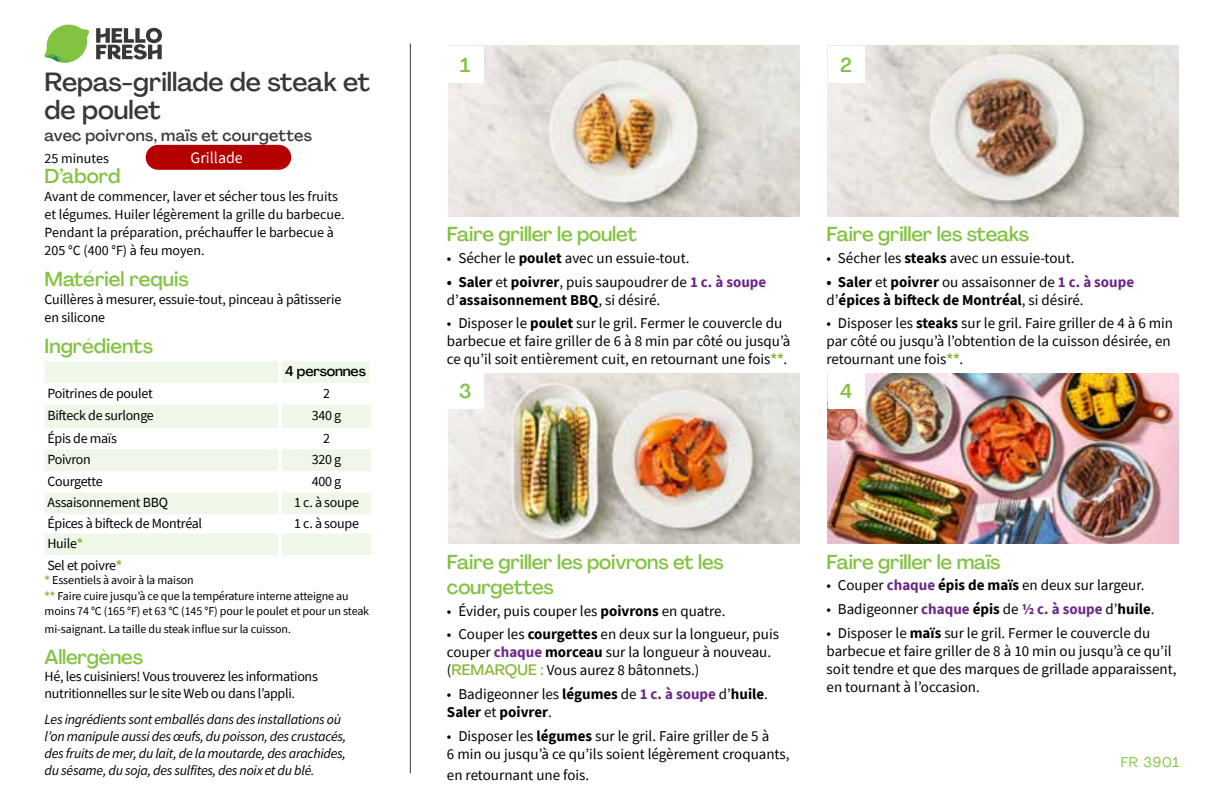
<style>
.page{position:relative;width:1224px;height:792px;background:#fff}
.page>*{position:absolute;margin:0;border:0;box-sizing:border-box;transform-origin:0 0}
.t1{font:500 26px/28px "Agrandir";color:#383839}
.t2{font:500 20px/25.6px "Agrandir";letter-spacing:-.01em;color:#82c341}
.t3{font:500 16px "Agrandir";letter-spacing:.015em;color:#383839}
.t4{font:16px "Source Sans Pro";color:#fff}
.t5{font:15px/18px "Source Sans Pro";color:#000}
.t6{font:700 15px/18px "Source Sans Pro";color:#000}
.t7{font:14px/18px "Source Sans Pro";letter-spacing:-.02em;color:#000}
.t8{font:italic 14px/17px "Source Sans Pro";letter-spacing:-.02em;color:#000}
.t9{font:14px/18px "Source Sans Pro";color:#000}
.t10{font:500 14px "Agrandir";letter-spacing:-.01em;color:#000}
.t11{font:14px "Agrandir";letter-spacing:.05em;color:#82c341}
.t12{font:12px/15.4px "Source Sans Pro";letter-spacing:-.01em;color:#000}
.s1{font-weight:700;color:#8cba42}
.s2{font-weight:700}
.s3{font-weight:700;color:#6c2888}
.s4{font-weight:400}
.s5{color:#6c2888}
.s6{font-family:"Agrandir";font-weight:500;color:#8cba42}
</style>
<div class="page">
<svg style="left:96px;top:27px;width:66px;height:33px"></svg>
<svg style="left:48px;top:25px;width:39px;height:25px"></svg>
<img style="left:69px;top:25px;width:20px;height:17px">
<img style="left:47px;top:39px;width:38px;height:7px">
<img style="left:44px;top:42px;width:40px;height:21px">
<img style="left:68px;top:46px;width:17px;height:17px">
<hr style="left:410px;top:44px;width:1px;height:729px;background:#383839">
<svg style="left:45px;top:361px;width:326px;height:194px;fill:#eff7e8"></svg>
<hr style="left:278px;top:361px;width:4px;height:22px;background:#fff">
<hr style="left:369px;top:361px;width:4px;height:22px;background:#fff">
<hr style="left:278px;top:383px;width:4px;height:21px;background:#fff">
<hr style="left:278px;top:404px;width:4px;height:24px;background:#fff">
<hr style="left:278px;top:428px;width:4px;height:21px;background:#fff">
<hr style="left:278px;top:449px;width:4px;height:22px;background:#fff">
<hr style="left:278px;top:471px;width:4px;height:22px;background:#fff">
<hr style="left:278px;top:493px;width:4px;height:21px;background:#fff">
<hr style="left:278px;top:514px;width:4px;height:20px;background:#fff">
<hr style="left:278px;top:534px;width:4px;height:21px;background:#fff">
<img style="left:448px;top:46px;width:351px;height:170px">
<img style="left:448px;top:373px;width:351px;height:171px">
<img style="left:828px;top:46px;width:351px;height:170px">
<div style="left:447px;top:46px;width:37px;height:36px;background:#fff"></div>
<div style="left:447px;top:373px;width:37px;height:36px;background:#fff"></div>
<div style="left:828px;top:46px;width:36px;height:36px;background:#fff"></div>
<img style="left:828px;top:373px;width:351px;height:171px">
<div style="left:828px;top:373px;width:36px;height:36px;background:#fff"></div>
<div style="left:146px;top:145px;width:145px;height:25px;background:#b40000;border-radius:12px"></div>
<h1 class="t1" style="left:45px;top:68px;width:327px">Repas-grillade de steak et de poulet</h1>
<p class="t3" style="left:45px;top:125px;width:269px">avec poivrons, maïs et courgettes</p>
<p class="t9" style="left:45px;top:149px;width:66px">25 minutes</p>
<p class="t4" style="left:191px;top:148px;width:54px">Grillade</p>
<h2 class="t2" style="left:45px;top:163px;width:77px">D’abord</h2>
<p class="t9" style="left:45px;top:187px;width:302px">Avant de commencer, laver et sécher tous les fruits et légumes. Huiler légèrement la grille du barbecue.<br>Pendant la préparation, préchauffer le barbecue à 205 °C (400 °F) à feu moyen.</p>
<h2 class="t2" style="left:45px;top:266px;width:146px">Matériel requis</h2>
<p class="t7" style="left:45px;top:290px;width:298px">Cuillères à mesurer, essuie-tout, pinceau à pâtisserie en silicone</p>
<h2 class="t2" style="left:45px;top:333px;width:110px">Ingrédients</h2>
<p class="t10" style="left:285px;top:363px;width:82px">4 personnes</p>
<p class="t7" style="left:47px;top:384px;width:107px">Poitrines de poulet</p>
<p class="t7" style="left:323px;top:384px;width:8px">2</p>
<p class="t7" style="left:47px;top:406px;width:108px">Bifteck de surlonge</p>
<p class="t7" style="left:312px;top:406px;width:31px">340 g</p>
<p class="t7" style="left:47px;top:429px;width:71px">Épis de maïs</p>
<p class="t7" style="left:323px;top:429px;width:8px">2</p>
<p class="t7" style="left:47px;top:450px;width:45px">Poivron</p>
<p class="t7" style="left:312px;top:450px;width:31px">320 g</p>
<p class="t7" style="left:47px;top:472px;width:57px">Courgette</p>
<p class="t7" style="left:312px;top:472px;width:31px">400 g</p>
<p class="t7" style="left:47px;top:494px;width:122px">Assaisonnement BBQ</p>
<p class="t7" style="left:294px;top:494px;width:66px">1 c. à soupe</p>
<p class="t7" style="left:47px;top:514px;width:156px">Épices à bifteck de Montréal</p>
<p class="t7" style="left:294px;top:514px;width:66px">1 c. à soupe</p>
<p class="t7" style="left:47px;top:533px;width:76px;line-height:21.6px">Huile<span class="s1">*<br></span>Sel et poivre<span class="s1">*</span></p>
<p class="t12" style="left:45px;top:572px;width:326px"><span class="s1">*</span> Essentiels à avoir à la maison<br><span class="s1">**</span> Faire cuire jusqu’à ce que la température interne atteigne au moins 74 °C (165 °F) et 63 °C (145 °F) pour le poulet et pour un steak</p>
<p class="t12" style="left:45px;top:621px;width:248px">mi-saignant. La taille du steak influe sur la cuisson.</p>
<h2 class="t2" style="left:45px;top:644px;width:100px">Allergènes</h2>
<p class="t7" style="left:45px;top:668px;width:275px;line-height:17px">Hé, les cuisiniers! Vous trouverez les informations nutritionnelles sur le site Web ou dans l’appli.</p>
<p class="t8" style="left:45px;top:711px;width:303px">Les ingrédients sont emballés dans des installations où l’on manipule aussi des œufs, du poisson, des crustacés, des fruits de mer, du lait, de la moutarde, des arachides, du sésame, du soja, des sulfites, des noix et du blé.</p>
<h2 class="t2" style="left:460px;top:52px;width:12px">1</h2>
<h2 class="t2" style="left:840px;top:52px;width:13px">2</h2>
<h2 class="t2" style="left:447px;top:222px;width:191px">Faire griller le poulet</h2>
<p class="t5" style="left:447px;top:249px;width:244px">• Sécher le <span class="s2">poulet</span> avec un essuie-tout.</p>
<p class="t5" style="left:447px;top:272px;width:321px"><span class="s2">• Saler</span> et <span class="s2">poivrer</span>, puis saupoudrer de <span class="s3">1 c. à soupe </span>d’<span class="s2">assaisonnement BBQ</span>, si désiré.</p>
<p class="t5" style="left:447px;top:314px;width:345px">• Disposer le <span class="s2">poulet</span> sur le gril. Fermer le couvercle du barbecue et faire griller de 6 à 8 min par côté ou jusqu’à ce qu’il soit entièrement cuit, en retournant une fois<span class="s1">**</span>.</p>
<h2 class="t2" style="left:459px;top:378px;width:14px">3</h2>
<h2 class="t2" style="left:827px;top:222px;width:204px">Faire griller les steaks</h2>
<p class="t5" style="left:827px;top:249px;width:250px">• Sécher les <span class="s2">steaks</span> avec un essuie-tout.</p>
<p class="t6" style="left:827px;top:272px;width:309px">• Saler <span class="s4">et</span> poivrer <span class="s4">ou assaisonner de</span> <span class="s5">1 c. à soupe </span><span class="s4">d’</span>épices à bifteck de Montréal<span class="s4">, si désiré.</span></p>
<p class="t5" style="left:827px;top:314px;width:348px">• Disposer les <span class="s2">steaks</span> sur le gril. Faire griller de 4 à 6 min par côté ou jusqu’à l’obtention de la cuisson désirée, en retournant une fois<span class="s1">**</span>.</p>
<h2 class="t2" style="left:840px;top:378px;width:14px">4</h2>
<h2 class="t2" style="left:447px;top:549px;width:278px">Faire griller les poivrons et les courgettes</h2>
<p class="t5" style="left:447px;top:602px;width:280px">• Évider, puis couper les <span class="s2">poivrons</span> en quatre.</p>
<p class="t5" style="left:447px;top:625px;width:333px">• Couper les <span class="s2">courgettes</span> en deux sur la longueur, puis couper <span class="s3">chaque</span> <span class="s2">morceau</span> sur la longueur à nouveau. (<span class="s6">REMARQUE :</span> Vous aurez 8 bâtonnets.)</p>
<p class="t6" style="left:447px;top:685px;width:322px"><span class="s4">• Badigeonner les</span> légumes <span class="s4">de</span> <span class="s5">1 c. à soupe</span> <span class="s4">d’</span>huile<span class="s4">.<br></span>Saler <span class="s4">et</span> poivrer<span class="s4">.</span></p>
<p class="t5" style="left:447px;top:727px;width:344px">• Disposer les <span class="s2">légumes</span> sur le gril. Faire griller de 5 à<br>6 min ou jusqu’à ce qu’ils soient légèrement croquants,</p>
<p class="t5" style="left:447px;top:766px;width:144px">en retournant une fois.</p>
<h2 class="t2" style="left:827px;top:549px;width:175px">Faire griller le maïs</h2>
<p class="t5" style="left:827px;top:576px;width:319px">• Couper <span class="s3">chaque</span> <span class="s2">épis de maïs</span> en deux sur largeur.</p>
<p class="t5" style="left:827px;top:600px;width:330px">• Badigeonner <span class="s3">chaque</span> <span class="s2">épis</span> de <span class="s3">1/2 c. à soupe</span> d’<span class="s2">huile</span>.</p>
<p class="t5" style="left:827px;top:623px;width:352px">• Disposer le <span class="s2">maïs</span> sur le gril. Fermer le couvercle du barbecue et faire griller de 8 à 10 min ou jusqu’à ce qu’il soit tendre et que des marques de grillade apparaissent, en tournant à l’occasion.</p>
<p class="t11" style="left:1121px;top:753px;width:60px">FR 3901</p>
</div>
